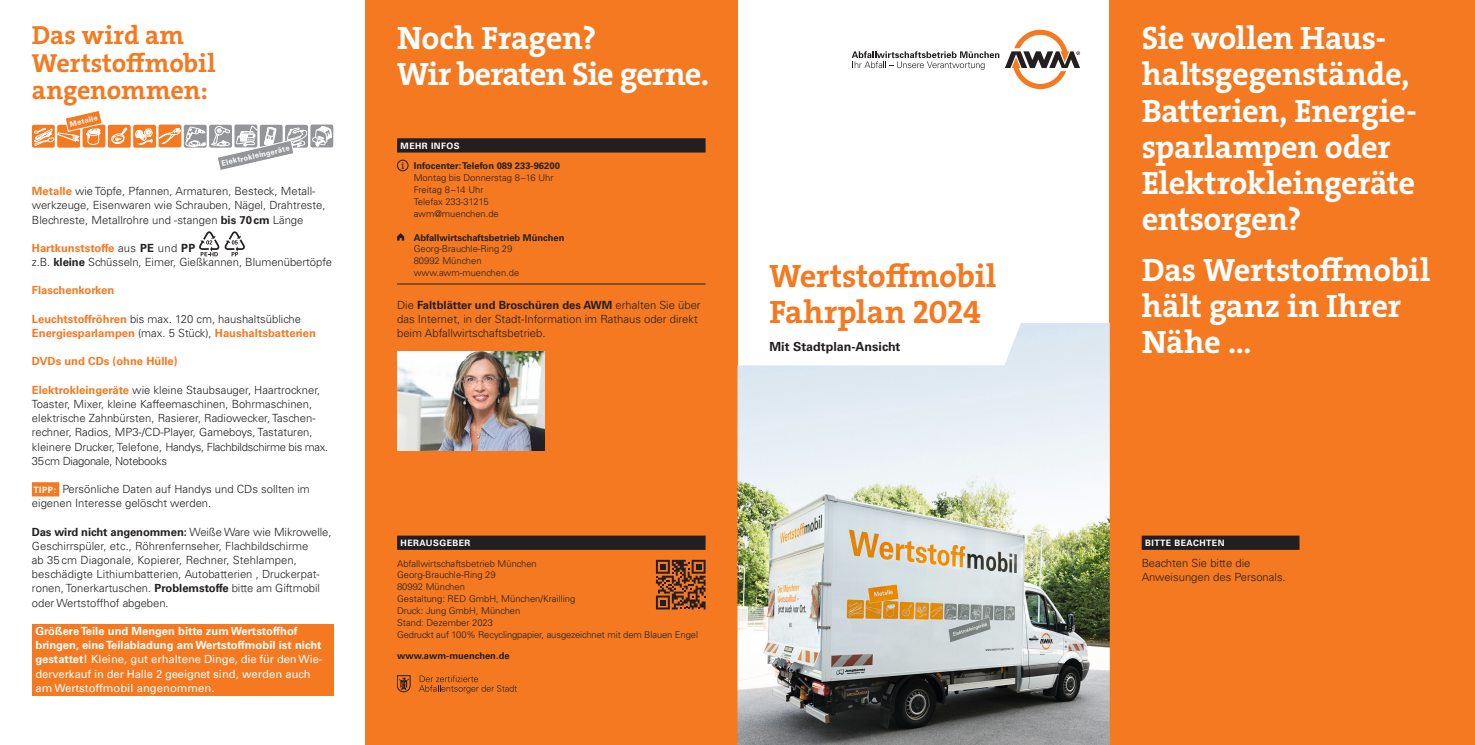
<style>
.page{position:relative;width:1475px;height:745px;background:#fff}
.page>*{position:absolute;margin:0;border:0;box-sizing:border-box;transform-origin:0 0}
.AWM___Innen___Einles{font:32.5px/36.2px "The Serif HP7 Bld";letter-spacing:-.01em;color:#fff}
.AWM___Titel_DIN_Lang{font:32.5px "The Serif HP7 Bld";letter-spacing:-.01em;color:#f47921}
.AWM___Innen___Headli{font:26.25px/27.5px "The Serif HP7 Bld";letter-spacing:-.005em;color:#f47921}
.AWM___Titel___Sublin{font:700 12.5px "Univers LT Std";color:#231f20}
.AWM___Innen___Headli-2{font:300 11.25px/14.1px "Univers LT Std";color:#231f20}
.AWM___Innen___Copy{font:300 11.25px/14.1px "Univers LT Std";color:#231f20}
.AWM___Innen___Copy_K{font:11.25px/14.1px "Univers LT Std";color:#fff}
.AWM___Innen___Headli-3{font:700 11.25px/14.1px "Univers LT Std";color:#f47921}
.AWM___Infokasten___C{font:300 11.25px/14.1px "Univers LT Std";color:#231f20}
.AWM___Infokasten___C-2{font:300 9.38px/11.9px "Univers LT Std";color:#231f20}
.t1{font:700 9.38px "Univers LT Std";color:#231f20}
.AWM___Innen___Sublin{font:700 8.75px "Univers LT Std";letter-spacing:.05em;color:#fff}
.AWM___Innen___Sublin-2{font:700 7.5px "Univers LT Std";color:#fff}
.s1{font-weight:700;color:#f47921}
.s2{font-weight:700}
.s3{font-weight:300;color:#231f20}
.s4{font-weight:700;font-size:8.75px;color:#fff}
</style>
<div class="page">
<div style="left:365px;top:0;width:372px;height:744px;background:#f47921"></div>
<div style="left:1109px;top:0;width:365px;height:744px;background:#f47921"></div>
<img style="left:737px;top:322px;width:372px;height:422px">
<svg style="left:851px;top:30px;width:228px;height:59px"></svg>
<img style="left:397px;top:351px;width:147px;height:99px">
<div style="left:397px;top:535px;width:308px;height:14px;background:#231f20"></div>
<svg style="left:397px;top:675px;width:13px;height:16px"></svg>
<svg style="left:419px;top:675px;width:98px;height:18px"></svg>
<svg style="left:656px;top:559px;width:49px;height:50px"></svg>
<div style="left:32px;top:624px;width:301px;height:71px;background:#f47921"></div>
<div style="left:397px;top:138px;width:308px;height:14px;background:#231f20"></div>
<hr style="left:397px;top:283px;width:308px;height:1px;background:#231f20">
<svg style="left:401px;top:162px;width:3px;height:6px"></svg>
<div style="left:397px;top:160px;width:11px;height:11px;border:1px solid #231f20;border-radius:50%"></div>
<svg style="left:397px;top:233px;width:7px;height:7px"></svg>
<div style="left:1141px;top:535px;width:158px;height:14px;background:#231f20"></div>
<div style="left:32px;top:482px;width:27px;height:14px;background:#f47921"></div>
<svg style="left:199px;top:231px;width:46px;height:25px"></svg>
<div style="left:184px;top:125px;width:23px;height:22px;background:#939598;border-radius:2px"></div>
<div style="left:209px;top:125px;width:23px;height:22px;background:#939598;border-radius:2px"></div>
<div style="left:234px;top:124px;width:23px;height:23px;background:#939598;border-radius:2px"></div>
<div style="left:260px;top:125px;width:22px;height:22px;background:#939598;border-radius:2px"></div>
<div style="left:285px;top:125px;width:23px;height:22px;background:#939598;border-radius:2px"></div>
<div style="left:310px;top:124px;width:23px;height:23px;background:#939598;border-radius:2px"></div>
<div style="left:32px;top:125px;width:23px;height:22px;background:#f47921;border-radius:2px"></div>
<div style="left:57px;top:125px;width:23px;height:22px;background:#f47921;border-radius:2px"></div>
<div style="left:82px;top:124px;width:23px;height:23px;background:#f47921;border-radius:2px"></div>
<div style="left:108px;top:125px;width:23px;height:22px;background:#f47921;border-radius:2px"></div>
<svg style="left:111px;top:128px;width:16px;height:16px"></svg>
<div style="left:133px;top:125px;width:23px;height:22px;background:#f47921;border-radius:2px"></div>
<svg style="left:135px;top:129px;width:18px;height:15px"></svg>
<div style="left:158px;top:124px;width:23px;height:23px;background:#f47921;border-radius:2px"></div>
<svg style="left:34px;top:110px;width:69px;height:35px"></svg>
<svg style="left:159px;top:126px;width:173px;height:44px"></svg>
<p class="AWM___Innen___Headli" style="left:32px;top:22px;width:185px">Das wird am<br>Wertstoffmobil angenommen:</p>
<p class="AWM___Innen___Sublin-2" style="left:69px;top:120px;width:30px;rotate:-13deg">Metalle</p>
<p class="AWM___Innen___Sublin-2" style="left:221px;top:159px;width:71px;rotate:-13deg">Elektrokleingeräte</p>
<p class="AWM___Innen___Headli-2" style="left:32px;top:184px;width:295px"><span class="s1">Metalle</span> wie Töpfe, Pfannen, Armaturen, Besteck, Metall&shy;werkzeuge, Eisenwaren wie Schrauben, Nägel, Drahtreste,<br>Blechreste, Metallrohre und -stangen <span class="s2">bis 70cm</span> Länge</p>
<p class="AWM___Innen___Headli-2" style="left:32px;top:241px;width:301px"><span class="s1">Hartkunststoffe</span> aus <span class="s2">PE</span> und <span class="s2">PP<br></span>z.B. <span class="s2">kleine</span> Schüsseln, Eimer, Gießkannen, Blumenübertöpfe</p>
<p class="AWM___Innen___Headli-3" style="left:32px;top:283px;width:84px">Flaschenkorken</p>
<p class="AWM___Innen___Headli-3" style="left:32px;top:312px;width:285px">Leuchtstoffröhren <span class="s3">bis max. 120 cm, haushaltsübliche<br></span>Energiesparlampen <span class="s3">(max. 5 Stück),</span> Haushaltsbatterien</p>
<p class="AWM___Innen___Headli-3" style="left:32px;top:354px;width:147px">DVDs und CDs (ohne Hülle)</p>
<p class="AWM___Innen___Headli-2" style="left:32px;top:382px;width:298px"><span class="s1">Elektrokleingeräte</span> wie kleine Staubsauger, Haartrockner, Toaster, Mixer, kleine Kaffeemaschinen, Bohrmaschinen, elektrische Zahnbürsten, Rasierer, Radiowecker, Taschen&shy;rechner, Radios, MP3-/CD-Player, Gameboys, Tastaturen, kleinere Drucker, Telefone, Handys, Flachbildschirme bis max.<br>35cm Diagonale, Notebooks</p>
<p class="AWM___Innen___Copy" style="left:32px;top:481px;width:279px"><span class="s4">TIPP:</span> Persönliche Daten auf Handys und CDs sollten im eigenen Interesse gelöscht werden.</p>
<p class="AWM___Innen___Copy" style="left:32px;top:524px;width:301px"><span class="s2">Das wird nicht angenommen:</span> Weiße Ware wie Mikrowelle, Geschirrspüler, etc., Röhrenfernseher, Flachbildschirme<br>ab 35 cm Diagonale, Kopierer, Rechner, Stehlampen, beschädigte Lithiumbatterien, Autobatterien , Druckerpat&shy;ronen, Tonerkartuschen. <span class="s2">Problemstoffe</span> bitte am Giftmobil oder Wertstoffhof abgeben.</p>
<p class="AWM___Innen___Copy_K" style="left:35px;top:623px;width:288px"><span class="s2">Größere Teile und Mengen bitte zum Wertstoffhof bringen, eine Teilabladung am Wertstoffmobil ist nicht gestattet!</span> Kleine, gut erhaltene Dinge, die für den Wie&shy;derverkauf in der Halle 2 geeignet sind, werden auch am Wertstoffmobil angenommen.</p>
<p class="AWM___Innen___Einles" style="left:397px;top:20px;width:313px">Noch Fragen?<br>Wir beraten Sie gerne.</p>
<p class="AWM___Innen___Sublin" style="left:400px;top:141px;width:60px">MEHR INFOS</p>
<p class="AWM___Infokasten___C-2" style="left:414px;top:160px;width:148px"><span class="s2">Infocenter: Telefon 089 233-96200<br></span>Montag bis Donnerstag 8–16 Uhr<br>Freitag 8–14 Uhr<br>Telefax 233-31215 awm@muenchen.de</p>
<p class="AWM___Infokasten___C-2" style="left:413px;top:231px;width:152px"><span class="s2">Abfallwirtschaftsbetrieb München<br></span>Georg-Brauchle-Ring 29<br>80992 München www.awm-muenchen.de</p>
<p class="AWM___Innen___Copy" style="left:397px;top:297px;width:305px">Die <span class="s2">Faltblätter und Broschüren des AWM</span> erhalten Sie über das Internet, in der Stadt-Information im Rathaus oder direkt beim Abfallwirtschaftsbetrieb.</p>
<p class="AWM___Titel_DIN_Lang" style="left:769px;top:254px;width:228px">Wertstoffmobil</p>
<p class="AWM___Titel_DIN_Lang" style="left:769px;top:290px;width:213px">Fahrplan 2024</p>
<p class="AWM___Titel___Sublin" style="left:769px;top:339px;width:133px">Mit Stadtplan-Ansicht</p>
<p class="AWM___Innen___Sublin" style="left:400px;top:538px;width:71px">HERAUSGEBER</p>
<p class="AWM___Infokasten___C-2" style="left:397px;top:557px;width:302px">Abfallwirtschaftsbetrieb München<br>Georg-Brauchle-Ring 29<br>80992 München<br>Gestaltung: RED GmbH, München/Krailling<br>Druck: Jung GmbH, München<br>Stand: Dezember 2023<br>Gedruckt auf 100% Recyclingpapier, ausgezeichnet mit dem Blauen Engel</p>
<p class="t1" style="left:397px;top:650px;width:114px">www.awm-muenchen.de</p>
<p class="AWM___Innen___Einles" style="left:1141px;top:20px;width:277px">Sie wollen Haus&shy;haltsgegenstände,<br>Batterien, Energie&shy;sparlampen oder<br>Elektrokleingeräte entsorgen?</p>
<p class="AWM___Innen___Einles" style="left:1141px;top:251px;width:290px">Das Wertstoffmobil hält ganz in Ihrer<br>Nähe …</p>
<p class="AWM___Innen___Sublin" style="left:1144px;top:538px;width:81px">BITTE BEACHTEN</p>
<p class="AWM___Infokasten___C" style="left:1141px;top:555px;width:145px">Beachten Sie bitte die<br>Anweisungen des Personals.</p>
</div>
